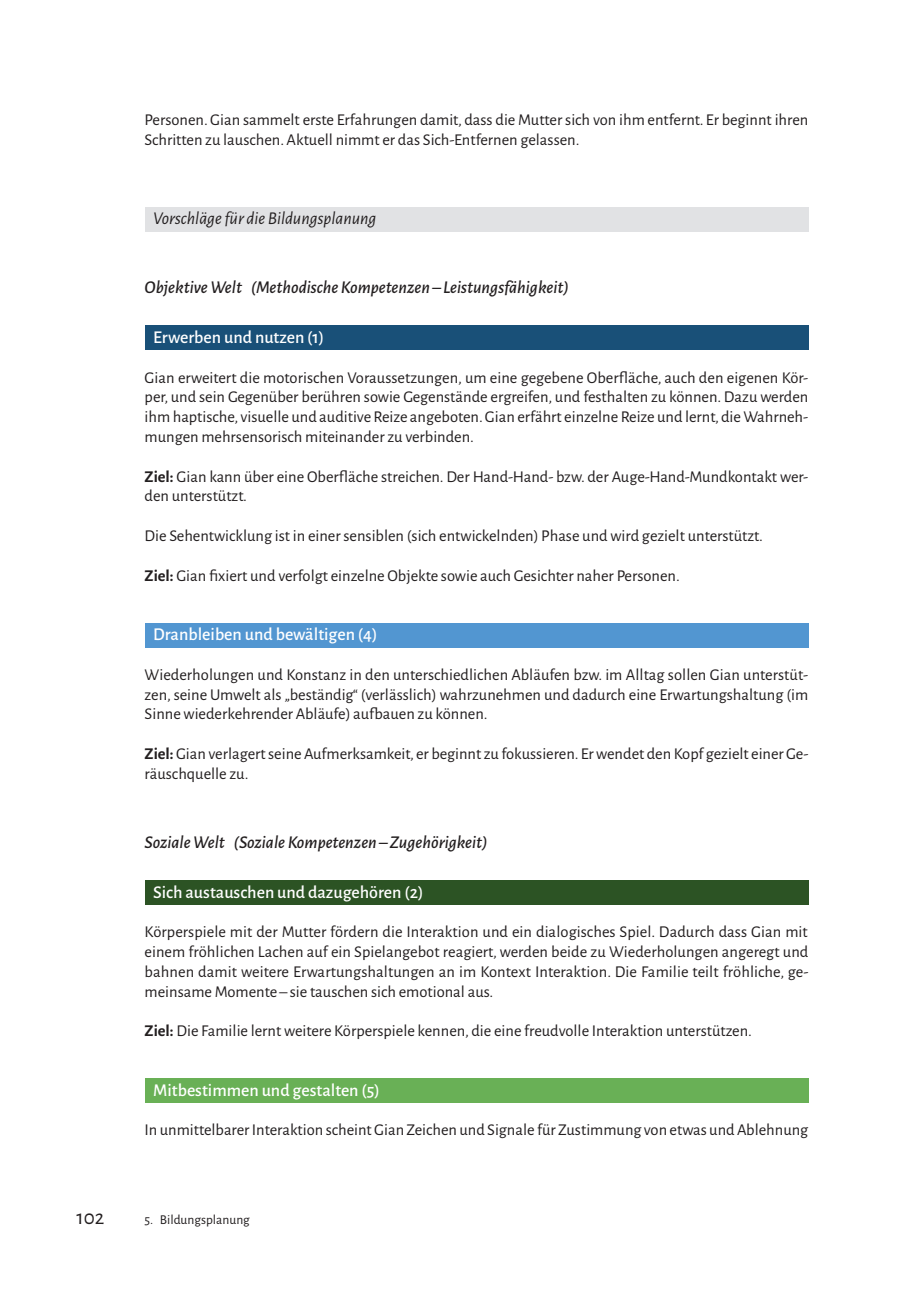
<style>
.page{position:relative;width:919px;height:1289px;background:#fff}
.page>*{position:absolute;margin:0;border:0;box-sizing:border-box;transform-origin:0 0}
.t1{font:21px "Alegreya Sans";color:#231f20}
.t2{font:500 18px "Alegreya Sans";color:#fff}
.t3{font:italic 500 18px "Alegreya Sans";color:#231f20}
.t4{font:italic 18px "Alegreya Sans";color:#231f20}
.t5{font:16.5px/19.8px "Alegreya Sans";color:#231f20}
.t6{font:13.5px "Alegreya Sans";color:#231f20}
.s1{font-weight:700}
</style>
<div class="page">
<div style="left:145px;top:207px;width:663px;height:24px;background:#e1e2e4"></div>
<div style="left:145px;top:325px;width:663px;height:25px;background:#195078"></div>
<div style="left:145px;top:622px;width:663px;height:25px;background:#5296d1"></div>
<div style="left:145px;top:880px;width:663px;height:25px;background:#2c5324"></div>
<div style="left:145px;top:1078px;width:663px;height:25px;background:#69b056"></div>
<p class="t5" style="left:145px;top:109px;width:665px">Personen. Gian sammelt erste Erfahrungen damit, dass die Mutter sich von ihm entfernt. Er beginnt ihren<br>Schritten zu lauschen. Aktuell nimmt er das Sich-Entfernen gelassen.</p>
<p class="t4" style="left:153px;top:206px;width:225px">Vorschläge für die Bildungsplanung</p>
<p class="t3" style="left:145px;top:275px;width:425px">Objektive Welt (Methodische Kompetenzen – Leistungsfähigkeit)</p>
<p class="t2" style="left:153px;top:324px;width:172px">Erwerben und nutzen (1)</p>
<p class="t5" style="left:145px;top:366px;width:665px;text-align:justify">Gian erweitert die motorischen Voraussetzungen, um eine gegebene Oberfläche, auch den eigenen Kör&shy;per, und sein Gegenüber berühren sowie Gegenstände ergreifen, und festhalten zu können. Dazu werden ihm haptische, visuelle und auditive Reize angeboten. Gian erfährt einzelne Reize und lernt, die Wahrneh&shy;mungen mehrsensorisch miteinander zu verbinden.</p>
<p class="t5" style="left:145px;top:465px;width:665px"><span class="s1">Ziel:</span> Gian kann über eine Oberfläche streichen. Der Hand-Hand- bzw. der Auge-Hand-Mundkontakt wer&shy;den unterstützt.</p>
<p class="t5" style="left:145px;top:525px;width:619px">Die Sehentwicklung ist in einer sensiblen (sich entwickelnden) Phase und wird gezielt unterstützt.</p>
<p class="t5" style="left:145px;top:564px;width:536px"><span class="s1">Ziel:</span> Gian fixiert und verfolgt einzelne Objekte sowie auch Gesichter naher Personen.</p>
<p class="t2" style="left:153px;top:621px;width:225px">Dranbleiben und bewältigen (4)</p>
<p class="t5" style="left:145px;top:663px;width:665px;text-align:justify">Wiederholungen und Konstanz in den unterschiedlichen Abläufen bzw. im Alltag sollen Gian unterstüt&shy;zen, seine Umwelt als „beständig“ (verlässlich) wahrzunehmen und dadurch eine Erwartungshaltung (im Sinne wiederkehrender Abläufe) aufbauen zu können.</p>
<p class="t5" style="left:145px;top:743px;width:665px"><span class="s1">Ziel:</span> Gian verlagert seine Aufmerksamkeit, er beginnt zu fokussieren. Er wendet den Kopf gezielt einer Ge&shy;räuschquelle zu.</p>
<p class="t3" style="left:145px;top:829px;width:344px">Soziale Welt (Soziale Kompetenzen – Zugehörigkeit)</p>
<p class="t2" style="left:153px;top:879px;width:271px">Sich austauschen und dazugehören (2)</p>
<p class="t5" style="left:145px;top:921px;width:665px;text-align:justify">Körperspiele mit der Mutter fördern die Interaktion und ein dialogisches Spiel. Dadurch dass Gian mit einem fröhlichen Lachen auf ein Spielangebot reagiert, werden beide zu Wiederholungen angeregt und bahnen damit weitere Erwartungshaltungen an im Kontext Interaktion. Die Familie teilt fröhliche, ge&shy;meinsame Momente – sie tauschen sich emotional aus.</p>
<p class="t5" style="left:145px;top:1020px;width:609px"><span class="s1">Ziel:</span> Die Familie lernt weitere Körperspiele kennen, die eine freudvolle Interaktion unterstützen.</p>
<p class="t2" style="left:153px;top:1077px;width:228px">Mitbestimmen und gestalten (5)</p>
<p class="t5" style="left:145px;top:1119px;width:665px">In unmittelbarer Interaktion scheint Gian Zeichen und Signale für Zustimmung von etwas und Ablehnung</p>
<p class="t1" style="left:77px;top:1203px;width:29px">102</p>
<p class="t6" style="left:145px;top:1210px;width:107px">5. Bildungsplanung</p>
</div>
